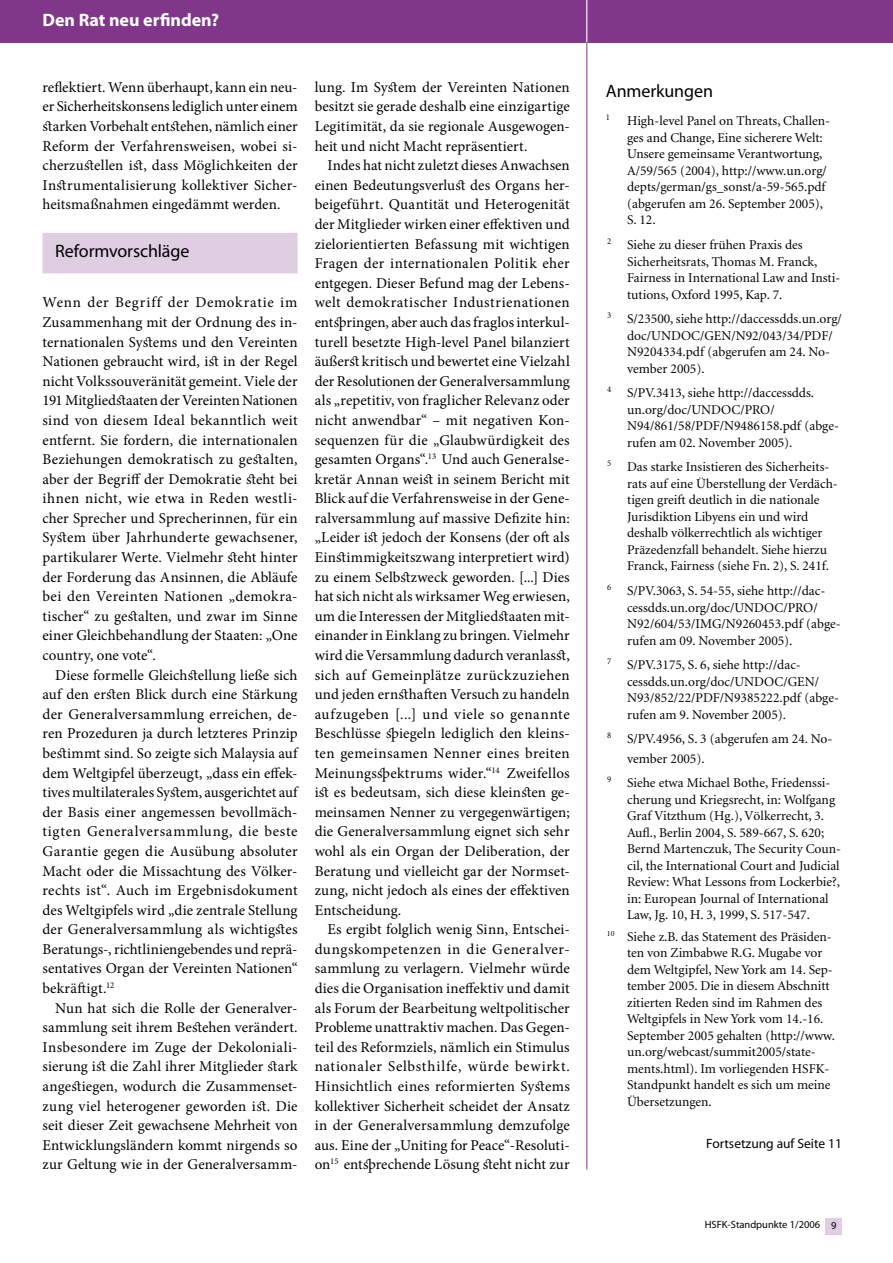
<style>
.page{position:relative;width:893px;height:1263px;background:#fff}
.page>*{position:absolute;margin:0;border:0;box-sizing:border-box;transform-origin:0 0}
.t1{font:700 18px "Myriad Pro";color:#fff}
.t2{font:18px "Myriad Pro";letter-spacing:-.005em;color:#000}
.t3{font:18px "Myriad";letter-spacing:-.005em;color:#000}
.t4{font:15px/19.6px "Minion Pro";letter-spacing:.005em;color:#000;text-align:justify}
.t5{font:13.5px/16.5px "Minion";color:#000}
.t6{font:13.5px "Myriad";color:#000}
.t7{font:10.5px "Myriad";color:#000}
.t8{font:8.7px "Minion";color:#000}
</style>
<div class="page">
<div style="left:825px;top:1218px;width:17px;height:16px;background:#dfcde2"></div>
<div style="left:0;top:0;width:893px;height:43px;background:#803689"></div>
<hr style="left:586px;top:43px;width:1px;height:1126px;background:#803689">
<hr style="left:586px;top:0;width:1px;height:42px;background:#fff">
<div style="left:43px;top:233px;width:255px;height:40px;background:#dfcde2"></div>
<p class="t1" style="left:43px;top:8px;width:178px">Den Rat neu erfinden?</p>
<p class="t4" style="left:43px;top:77px;width:257px">reflektiert. Wenn überhaupt, kann ein neu&shy;er Sicherheitskonsens lediglich unter einem starken Vorbehalt entstehen, nämlich einer Reform der Verfahrensweisen, wobei si&shy;cherzustellen ist, dass Möglichkeiten der Instrumentalisierung kollektiver Sicher&shy;heitsmaßnahmen eingedämmt werden.</p>
<p class="t2" style="left:55px;top:240px;width:136px">Reformvorschläge</p>
<p class="t4" style="left:43px;top:293px;width:257px">Wenn der Begriff der Demokratie im Zusammenhang mit der Ordnung des in&shy;ternationalen Systems und den Vereinten Nationen gebraucht wird, ist in der Regel nicht Volkssouveränität gemeint. Viele der 191 Mitgliedstaaten der Vereinten Nationen sind von diesem Ideal bekanntlich weit entfernt. Sie fordern, die internationalen Beziehungen demokratisch zu gestalten, aber der Begriff der Demokratie steht bei ihnen nicht, wie etwa in Reden westli&shy;cher Sprecher und Sprecherinnen, für ein System über Jahrhunderte gewachsener, partikularer Werte. Vielmehr steht hinter der Forderung das Ansinnen, die Abläufe bei den Vereinten Nationen „demokra&shy;tischer“ zu gestalten, und zwar im Sinne einer Gleichbehandlung der Staaten: „One country, one vote“.</p>
<p class="t4" style="left:43px;top:665px;width:257px;text-indent:13px">Diese formelle Gleichstellung ließe sich auf den ersten Blick durch eine Stärkung der Generalversammlung erreichen, de&shy;ren Prozeduren ja durch letzteres Prinzip bestimmt sind. So zeigte sich Malaysia auf dem Weltgipfel überzeugt, „dass ein effek&shy;tives multilaterales System, ausgerichtet auf der Basis einer angemessen bevollmäch&shy;tigten Generalversammlung, die beste Garantie gegen die Ausübung absoluter Macht oder die Missachtung des Völker&shy;rechts ist“. Auch im Ergebnisdokument des Weltgipfels wird „die zentrale Stellung der Generalversammlung als wichtigstes Beratungs-, richtliniengebendes und reprä&shy;sentatives Organ der Vereinten Nationen“ bekräftigt.<sup>12</sup></p>
<p class="t4" style="left:43px;top:998px;width:257px;text-indent:13px">Nun hat sich die Rolle der Generalver&shy;sammlung seit ihrem Bestehen verändert.<br>Insbesondere im Zuge der Dekoloniali&shy;sierung ist die Zahl ihrer Mitglieder stark angestiegen, wodurch die Zusammenset&shy;zung viel heterogener geworden ist. Die seit dieser Zeit gewachsene Mehrheit von Entwicklungsländern kommt nirgends so zur Geltung wie in der Generalversamm-</p>
<p class="t4" style="left:315px;top:77px;width:257px">lung. Im System der Vereinten Nationen besitzt sie gerade deshalb eine einzigartige Legitimität, da sie regionale Ausgewogen&shy;heit und nicht Macht repräsentiert.</p>
<p class="t4" style="left:315px;top:156px;width:257px;text-indent:13px">Indes hat nicht zuletzt dieses Anwachsen einen Bedeutungsverlust des Organs her&shy;beigeführt. Quantität und Heterogenität der Mitglieder wirken einer effektiven und zielorientierten Befassung mit wichtigen Fragen der internationalen Politik eher entgegen. Dieser Befund mag der Lebens&shy;welt demokratischer Industrienationen entspringen, aber auch das fraglos interkul&shy;turell besetzte High-level Panel bilanziert äußerst kritisch und bewertet eine Vielzahl der Resolutionen der Generalversammlung als „repetitiv, von fraglicher Relevanz oder nicht anwendbar“ – mit negativen Kon&shy;sequenzen für die „Glaubwürdigkeit des gesamten Organs“.<sup>13</sup> Und auch Generalse&shy;kretär Annan weist in seinem Bericht mit Blick auf die Verfahrensweise in der Gene&shy;ralversammlung auf massive Defizite hin: „Leider ist jedoch der Konsens (der oft als Einstimmigkeitszwang interpretiert wird) zu einem Selbstzweck geworden. [...] Dies hat sich nicht als wirksamer Weg erwiesen, um die Interessen der Mitgliedstaaten mit&shy;einander in Einklang zu bringen. Vielmehr wird die Versammlung dadurch veranlasst, sich auf Gemeinplätze zurückzuziehen und jeden ernsthaften Versuch zu handeln aufzugeben [...] und viele so genannte Beschlüsse spiegeln lediglich den kleins&shy;ten gemeinsamen Nenner eines breiten Meinungsspektrums wider.“<sup>14</sup> Zweifellos ist es bedeutsam, sich diese kleinsten ge&shy;meinsamen Nenner zu vergegenwärtigen; die Generalversammlung eignet sich sehr wohl als ein Organ der Deliberation, der Beratung und vielleicht gar der Normset&shy;zung, nicht jedoch als eines der effektiven Entscheidung.</p>
<p class="t4" style="left:315px;top:920px;width:257px;text-indent:13px">Es ergibt folglich wenig Sinn, Entschei&shy;dungskompetenzen in die Generalver&shy;sammlung zu verlagern. Vielmehr würde dies die Organisation ineffektiv und damit als Forum der Bearbeitung weltpolitischer Probleme unattraktiv machen. Das Gegen&shy;teil des Reformziels, nämlich ein Stimulus nationaler Selbsthilfe, würde bewirkt.<br>Hinsichtlich eines reformierten Systems kollektiver Sicherheit scheidet der Ansatz in der Generalversammlung demzufolge aus. Eine der „Uniting for Peace“-Resoluti&shy;on<sup>15</sup> entsprechende Lösung steht nicht zur</p>
<p class="t3" style="left:606px;top:83px;width:109px">Anmerkungen</p>
<p class="t8" style="left:606px;top:113px;width:6px">1</p>
<p class="t5" style="left:627px;top:113px;width:204px">High-level Panel on Threats, Challen&shy;ges and Change, Eine sicherere Welt:<br>Unsere gemeinsame Verantwortung, A/59/565 (2004), http://www.un.org/ depts/german/gs_sonst/a-59-565.pdf (abgerufen am 26. September 2005), S. 12.</p>
<p class="t5" style="left:627px;top:237px;width:215px;text-indent:-20px"><sup>2</sup> Siehe zu dieser frühen Praxis des Sicherheitsrats, Thomas M. Franck, Fairness in International Law and Insti&shy;tutions, Oxford 1995, Kap. 7.</p>
<p class="t5" style="left:627px;top:311px;width:216px;text-indent:-20px"><sup>3</sup> S/23500, siehe http://daccessdds.un.org/ doc/UNDOC/GEN/N92/043/34/PDF/<br>N9204334.pdf (abgerufen am 24. No&shy;vember 2005).</p>
<p class="t5" style="left:627px;top:385px;width:213px;text-indent:-20px"><sup>4</sup> S/PV.3413, siehe http://daccessdds. un.org/doc/UNDOC/PRO/ N94/861/58/PDF/N9486158.pdf (abge&shy;rufen am 02. November 2005).</p>
<p class="t5" style="left:627px;top:459px;width:212px;text-indent:-20px"><sup>5</sup> Das starke Insistieren des Sicherheits&shy;rats auf eine Überstellung der Verdäch&shy;tigen greift deutlich in die nationale Jurisdiktion Libyens ein und wird deshalb völkerrechtlich als wichtiger Präzedenzfall behandelt. Siehe hierzu Franck, Fairness (siehe Fn. 2), S. 241f.</p>
<p class="t5" style="left:627px;top:583px;width:215px;text-indent:-20px"><sup>6</sup> S/PV.3063, S. 54-55, siehe http://dac&shy;cessdds.un.org/doc/UNDOC/PRO/ N92/604/53/IMG/N9260453.pdf (abge&shy;rufen am 09. November 2005).</p>
<p class="t5" style="left:627px;top:657px;width:213px;text-indent:-20px"><sup>7</sup> S/PV.3175, S. 6, siehe http://dac&shy;cessdds.un.org/doc/UNDOC/GEN/ N93/852/22/PDF/N9385222.pdf (abge&shy;rufen am 9. November 2005).</p>
<p class="t5" style="left:627px;top:730px;width:207px;line-height:19.5px;text-indent:-20px"><sup>8</sup> S/PV.4956, S. 3 (abgerufen am 24. No&shy;vember 2005).</p>
<p class="t5" style="left:627px;top:775px;width:215px;text-indent:-20px"><sup>9</sup> Siehe etwa Michael Bothe, Friedenssi&shy;cherung und Kriegsrecht, in: Wolfgang Graf Vitzthum (Hg.), Völkerrecht, 3.<br>Aufl., Berlin 2004, S. 589-667, S. 620; Bernd Martenczuk, The Security Coun&shy;cil, the International Court and Judicial Review: What Lessons from Lockerbie?, in: European Journal of International Law, Jg. 10, H. 3, 1999, S. 517-547.</p>
<p class="t5" style="left:627px;top:929px;width:209px;text-indent:-20px"><sup>10</sup> Siehe z.B. das Statement des Präsiden&shy;ten von Zimbabwe R.G. Mugabe vor dem Weltgipfel, New York am 14. Sep&shy;tember 2005. Die in diesem Abschnitt zitierten Reden sind im Rahmen des Weltgipfels in New York vom 14.-16.<br>September 2005 gehalten (http://www. un.org/webcast/summit2005/state&shy;ments.html). Im vorliegenden HSFK-Standpunkt handelt es sich um meine Übersetzungen.</p>
<p class="t6" style="left:706px;top:1136px;width:137px">Fortsetzung auf Seite 11</p>
<p class="t7" style="left:705px;top:1219px;width:117px">HSFK-Standpunkte 1/2006</p>
</div>
